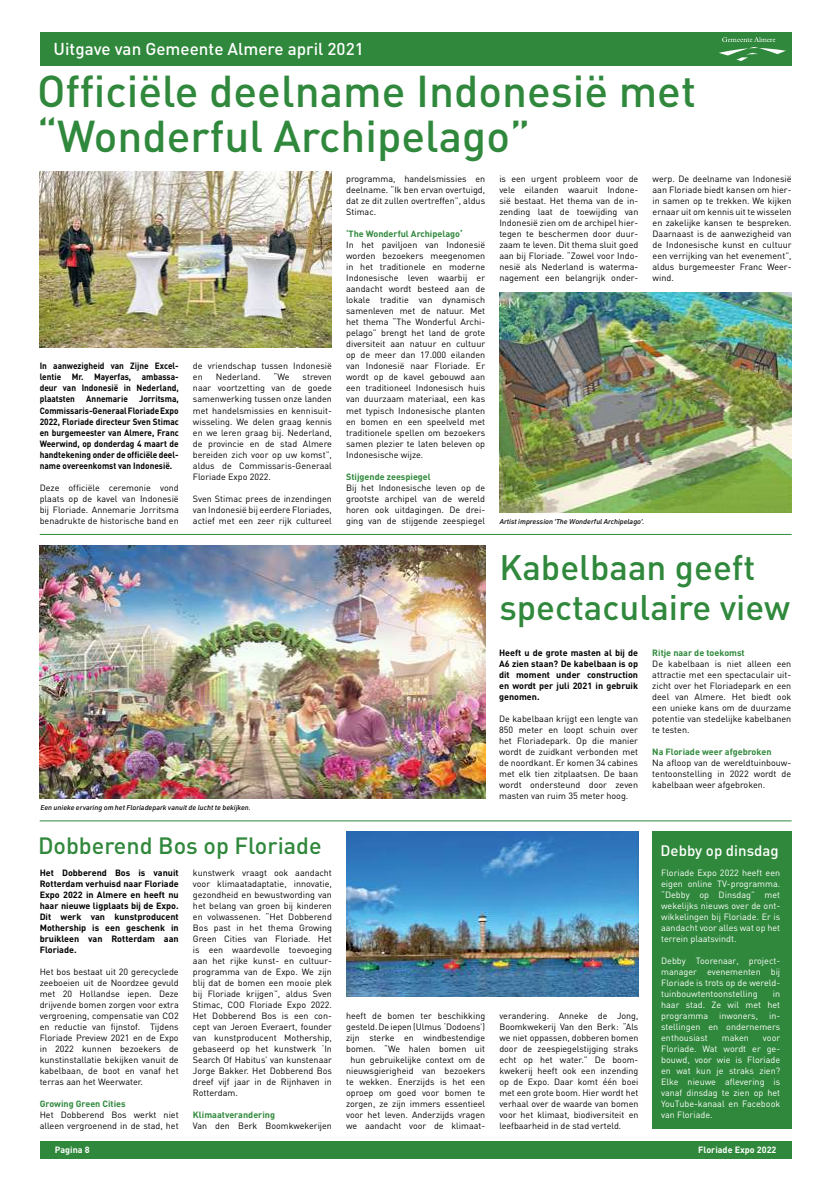
<style>
.page{position:relative;width:820px;height:1191px;background:#fff}
.page>*{position:absolute;margin:0;border:0;box-sizing:border-box;transform-origin:0 0}
.t1{font:500 44px/45px "DIN";color:#2f883b}
.t2{font:500 35px/40px "DIN";color:#2f883b}
.t3{font:500 23.3px "DIN";color:#2f883b}
.t4{font:500 17px "DIN";color:#fff}
.t5{font:500 15px "DIN";color:#fff}
.t6{font:9px/11px "DIN";color:#000;text-align:justify}
.t7{font:9px/11px "DIN";color:#fff;text-align:justify}
.t8{font:700 9px/11px "DIN";color:#000;text-align:justify}
.t9{font:700 9px/11px "DIN";color:#000;text-align:justify;scale:.92 1}
.t10{font:700 9px "DIN";color:#2f883b}
.t11{font:700 9px "DIN";color:#fff}
.t12{font:italic 500 7px "URWDIN";color:#000}
.s1{font-weight:700;color:#2f883b}
.s2{font-weight:700;font-size:10px;color:#2f883b}
</style>
<div class="page">
<div style="left:40px;top:1141px;width:751px;height:17px;background:#2f883b"></div>
<div style="left:40px;top:33px;width:751px;height:33px;background:#2f883b"></div>
<svg style="left:719px;top:37px;width:66px;height:24px"></svg>
<img style="left:40px;top:171px;width:292px;height:176px">
<img style="left:499px;top:292px;width:292px;height:220px">
<img style="left:40px;top:545px;width:445px;height:253px">
<img style="left:346px;top:831px;width:292px;height:165px">
<hr style="left:40px;top:534px;width:751px;height:1px;background:#2f883b">
<hr style="left:40px;top:820px;width:751px;height:1px;background:#2f883b">
<div style="left:652px;top:831px;width:139px;height:297px;background:#2f883b"></div>
<h3 class="t4" style="left:54px;top:38px;width:312px">Uitgave van Gemeente Almere april 2021</h3>
<h1 class="t1" style="left:37px;top:67px;width:660px">Officiële deelname Indonesië met “Wonderful Archipelago”</h1>
<p class="t9" style="left:40px;top:360px;width:152px">In aanwezigheid van Zijne Excel&shy;lentie Mr. Mayerfas, ambassa&shy;deur van Indonesië in Nederland, plaatsten Annemarie Jorritsma, Commissaris-Generaal Floriade Expo 2022, Floriade directeur Sven Stimac en burgemeester van Almere, Franc Weerwind, op donderdag 4 maart de handtekening onder de officiële deel&shy;name overeenkomst van Indonesië.</p>
<p class="t6" style="left:40px;top:481px;width:140px">Deze officiële ceremonie vond plaats op de kavel van Indonesië bij Floriade. Annemarie Jorritsma benadrukte de historische band en</p>
<p class="t6" style="left:193px;top:360px;width:140px">de vriendschap tussen Indonesië en</p>
<p class="t6" style="left:216px;top:371px;width:46px">Nederland.</p>
<p class="t6" style="left:273px;top:371px;width:18px">“We</p>
<p class="t6" style="left:193px;top:371px;width:140px;text-align:left;text-indent:110px">streven naar voortzetting van de goede samenwerking tussen onze landen met handelsmissies en kennisuit&shy;wisseling. We delen graag kennis en we leren graag bij. Nederland, de provincie en de stad Almere bereiden zich voor op uw komst”, aldus de Commissaris-Generaal<br>Floriade Expo 2022.</p>
<p class="t6" style="left:193px;top:492px;width:140px">Sven Stimac prees de inzendingen van Indonesië bij eerdere Floriades, actief met een zeer rijk cultureel</p>
<p class="t12" style="left:40px;top:802px;width:212px">Een unieke ervaring om het Floriadepark vanuit de lucht te bekijken.</p>
<h3 class="t3" style="left:38px;top:830px;width:285px">Dobberend Bos op Floriade</h3>
<p class="t8" style="left:40px;top:866px;width:140px">Het Dobberend Bos is vanuit Rotterdam verhuisd naar Floriade Expo 2022 in Almere en heeft nu haar nieuwe ligplaats bij de Expo.<br>Dit werk van kunstproducent Mothership is een geschenk in bruikleen van Rotterdam aan Floriade.</p>
<p class="t6" style="left:40px;top:965px;width:140px">Het bos bestaat uit 20 gerecyclede zeeboeien uit de Noordzee gevuld met 20 Hollandse iepen. Deze drijvende bomen zorgen voor extra vergroening, compensatie van CO2 en reductie van fijnstof. Tijdens Floriade Preview 2021 en de Expo in 2022 kunnen bezoekers de kunstinstallatie bekijken vanuit de kabelbaan, de boot en vanaf het terras aan het Weerwater.</p>
<p class="t10" style="left:40px;top:1097px;width:87px">Growing Green Cities</p>
<p class="t6" style="left:40px;top:1108px;width:140px">Het Dobberend Bos werkt niet alleen vergroenend in de stad, het</p>
<p class="t6" style="left:193px;top:866px;width:140px;text-align:left">kunstwerk vraagt ook aandacht voor klimaatadaptatie, innovatie, gezondheid en bewustwording van het belang van groen bij kinderen en volwassenen. “Het Dobberend<br>Bos past in het thema Growing<br>Green Cities van Floriade. Het is een waardevolle toevoeging aan het rijke kunst- en cultuur&shy;programma van de Expo. We zijn blij dat de bomen een mooie plek bij Floriade krijgen”, aldus Sven<br>Stimac, COO Floriade Expo 2022.<br>Het Dobberend Bos is een con&shy;cept van Jeroen Everaert, founder van kunstproducent Mothership, gebaseerd op het kunstwerk ‘In<br>Search Of Habitus’ van kunstenaar<br>Jorge Bakker. Het Dobberend Bos dreef vijf jaar in de Rijnhaven in<br>Rotterdam.</p>
<p class="t10" style="left:193px;top:1108px;width:83px">Klimaatverandering</p>
<p class="t6" style="left:193px;top:1119px;width:140px">Van den Berk Boomkwekerijen</p>
<p class="t6" style="left:346px;top:173px;width:140px">programma, handelsmissies en deelname. “Ik ben ervan overtuigd, dat ze dit zullen overtreffen”, aldus Stimac.</p>
<p class="t6" style="left:346px;top:228px;width:140px;text-align:left"><span class="s1">‘The Wonderful Archipelago</span><span class="s2">’<br></span>In het paviljoen van Indonesië worden bezoekers meegenomen in het traditionele en moderne<br>Indonesische leven waarbij er aandacht wordt besteed aan de lokale traditie van dynamisch samenleven met de natuur. Met het thema “The Wonderful Archi&shy;pelago” brengt het land de grote diversiteit aan natuur en cultuur op de meer dan 17.000 eilanden van Indonesië naar Floriade. Er wordt op de kavel gebouwd aan een traditioneel Indonesisch huis van duurzaam materiaal, een kas met typisch Indonesische planten en bomen en een speelveld met traditionele spellen om bezoekers samen plezier te laten beleven op<br>Indonesische wijze.</p>
<p class="t10" style="left:346px;top:470px;width:86px">Stijgende zeespiegel</p>
<p class="t6" style="left:346px;top:481px;width:140px">Bij het Indonesische leven op de grootste archipel van de wereld horen ook uitdagingen. De drei&shy;ging van de stijgende zeespiegel</p>
<p class="t6" style="left:499px;top:173px;width:140px;text-align:left">is een urgent probleem voor de vele eilanden waaruit Indone&shy;sië bestaat. Het thema van de in&shy;zending laat de toewijding van<br>Indonesië zien om de archipel hier&shy;tegen te beschermen door duur&shy;zaam te leven. Dit thema sluit goed aan bij Floriade. “Zowel voor Indo&shy;nesië als Nederland is waterma&shy;nagement een belangrijk onder-</p>
<p class="t6" style="left:652px;top:173px;width:140px">werp. De deelname van Indonesië aan Floriade biedt kansen om hier&shy;in samen op te trekken. We kijken ernaar uit om kennis uit te wisselen en zakelijke kansen te bespreken.<br>Daarnaast is de aanwezigheid van de Indonesische kunst en cultuur een verrijking van het evenement”, aldus burgemeester Franc Weer&shy;wind.</p>
<p class="t12" style="left:499px;top:516px;width:146px">Artist impression ‘The Wonderful Archipelago’.</p>
<h2 class="t2" style="left:499px;top:546px;width:292px">Kabelbaan geeft spectaculaire view</h2>
<p class="t8" style="left:499px;top:646px;width:140px">Heeft u de grote masten al bij de A6 zien staan? De kabelbaan is op dit moment under construction en wordt per juli 2021 in gebruik genomen.</p>
<p class="t6" style="left:499px;top:712px;width:140px">De kabelbaan krijgt een lengte van 850 meter en loopt schuin over het Floriadepark. Op die manier wordt de zuidkant verbonden met de noordkant. Er komen 34 cabines met elk tien zitplaatsen. De baan wordt ondersteund door zeven masten van ruim 35 meter hoog.</p>
<p class="t10" style="left:652px;top:646px;width:94px">Ritje naar de toekomst</p>
<p class="t6" style="left:652px;top:657px;width:140px">De kabelbaan is niet alleen een attractie met een spectaculair uit&shy;zicht over het Floriadepark en een deel van Almere. Het biedt ook een unieke kans om de duurzame potentie van stedelijke kabelbanen te testen.</p>
<p class="t10" style="left:652px;top:745px;width:121px">Na Floriade weer afgebroken</p>
<p class="t6" style="left:652px;top:756px;width:140px">Na afloop van de wereldtuinbouw&shy;tentoonstelling in 2022 wordt de kabelbaan weer afgebroken.</p>
<p class="t6" style="left:346px;top:1009px;width:140px;text-align:center">heeft de bomen ter beschikking gesteld. De iepen (Ulmus ‘Dodoens’) zijn sterke en windbestendige bomen. “We halen bomen uit hun gebruikelijke context om de nieuwsgierigheid van bezoekers te wekken. Enerzijds is het een oproep om goed voor bomen te zorgen, ze zijn immers essentieel voor het leven. Anderzijds vragen we aandacht voor de klimaat-</p>
<p class="t6" style="left:499px;top:1009px;width:140px;text-align:left">verandering. Anneke de Jong,<br>Boomkwekerij Van den Berk: “Als we niet oppassen, dobberen bomen door de zeespiegelstijging straks echt op het water.” De boom&shy;kwekerij heeft ook een inzending op de Expo. Daar komt één boei met een grote boom. Hier wordt het verhaal over de waarde van bomen voor het klimaat, biodiversiteit en leefbaarheid in de stad verteld.</p>
<h3 class="t5" style="left:660px;top:841px;width:119px">Debby op dinsdag</h3>
<p class="t7" style="left:661px;top:866px;width:120px">Floriade Expo 2022 heeft een eigen online TV-programma. “Debby op Dinsdag” met wekelijks nieuws over de ont&shy;wikkelingen bij Floriade. Er is aandacht voor alles wat op het terrein plaatsvindt.</p>
<p class="t7" style="left:661px;top:954px;width:120px;text-align:left">Debby Toorenaar, project&shy;manager evenementen bij<br>Floriade is trots op de wereld&shy;tuinbouwtentoonstelling</p>
<p class="t7" style="left:661px;top:987px;width:120px;text-indent:112px">in haar stad. Ze wil met het programma inwoners, in&shy;stellingen en ondernemers enthousiast</p>
<p class="t7" style="left:721px;top:1031px;width:29px">maken</p>
<p class="t7" style="left:661px;top:1031px;width:120px;text-indent:102px">voor Floriade. Wat wordt er ge&shy;bouwd, voor wie is Floriade en wat kun je straks zien?<br>Elke nieuwe aflevering is vanaf dinsdag te zien op het YouTube-kanaal en Facebook van Floriade.</p>
<p class="t11" style="left:55px;top:1143px;width:36px">Pagina 8</p>
<p class="t11" style="left:698px;top:1143px;width:80px">Floriade Expo 2022</p>
</div>
